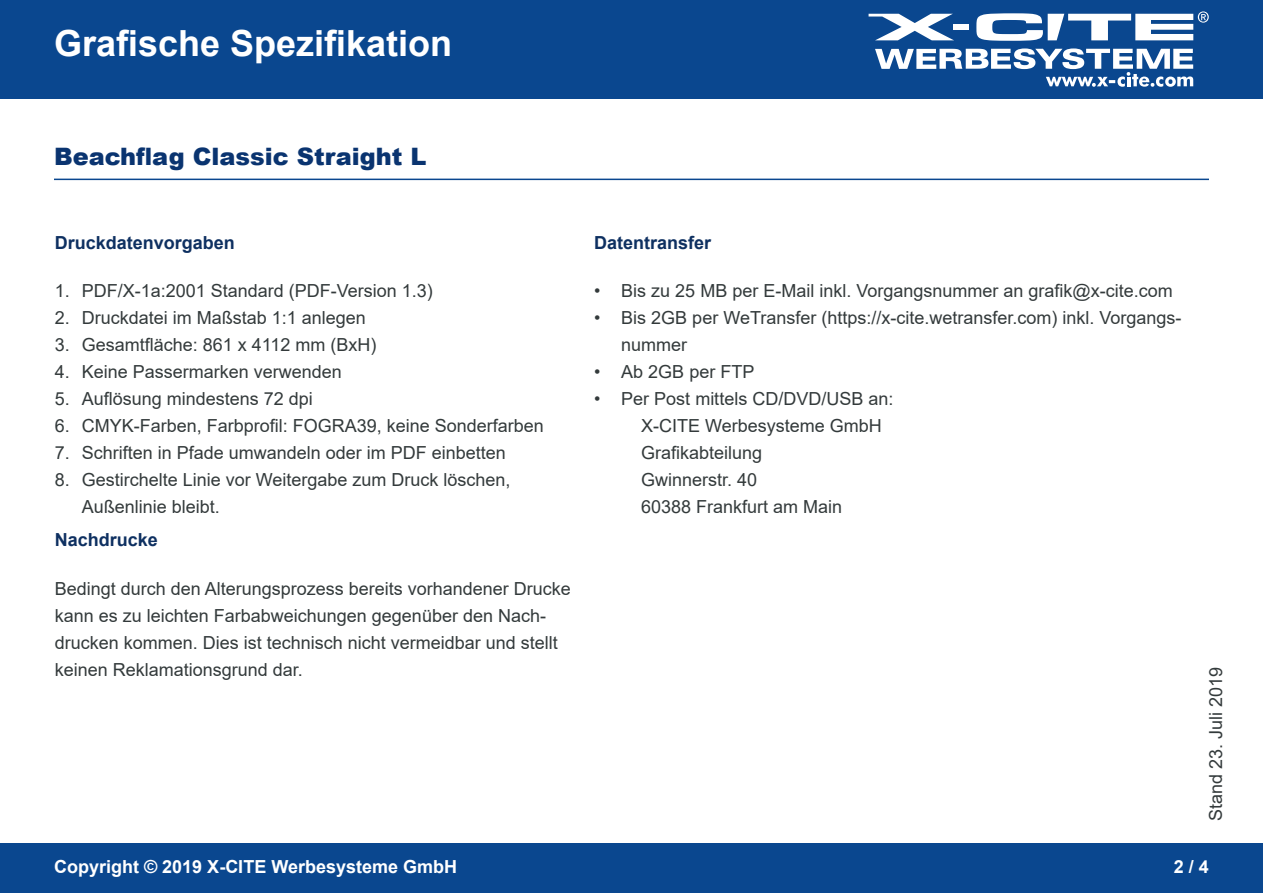
<style>
.page{position:relative;width:1263px;height:893px;background:#fff}
.page>*{position:absolute;margin:0;border:0;box-sizing:border-box;transform-origin:0 0}
.t1{font:700 36px "Arial";color:#fff}
.t2{font:900 24px "Arial";color:#0a3470}
.t3{font:18px/27px "Arial";color:#333a3b}
.t4{font:700 18px "Arial";color:#0e3061}
.t5{font:700 18px "Arial";color:#fff}
</style>
<div class="page">
<div style="left:0;top:0;width:1263px;height:98px;background:#0a478f"></div>
<div style="left:0;top:844px;width:1263px;height:49px;background:#0a478f"></div>
<svg style="left:868px;top:14px;width:85px;height:26px"></svg>
<div style="left:953px;top:24px;width:15px;height:6px;background:#fff"></div>
<svg style="left:875px;top:48px;width:318px;height:39px"></svg>
<svg style="left:976px;top:11px;width:233px;height:30px"></svg>
<hr style="left:54px;top:179px;width:1155px;height:1px;background:#0a478f">
<h1 class="t1" style="left:54px;top:18px;width:400px">Grafische Spezifikation</h1>
<h2 class="t2" style="left:54px;top:139px;width:374px">Beachflag Classic Straight L</h2>
<p class="t4" style="left:55px;top:230px;width:182px">Druckdatenvorgaben</p>
<p class="t3" style="left:55px;top:277px;width:380px">1. PDF/X-1a:2001 Standard (PDF-Version 1.3)</p>
<p class="t3" style="left:55px;top:304px;width:313px">2. Druckdatei im Maßstab 1:1 anlegen</p>
<p class="t3" style="left:55px;top:331px;width:323px">3. Gesamtfläche: 861 x 4112 mm (BxH)</p>
<p class="t3" style="left:55px;top:358px;width:289px">4. Keine Passermarken verwenden</p>
<p class="t3" style="left:55px;top:385px;width:260px">5. Auflösung mindestens 72 dpi</p>
<p class="t3" style="left:55px;top:412px;width:491px">6. CMYK-Farben, Farbprofil: FOGRA39, keine Sonderfarben</p>
<p class="t3" style="left:55px;top:439px;width:453px">7. Schriften in Pfade umwandeln oder im PDF einbetten</p>
<p class="t3" style="left:82px;top:466px;width:430px;text-indent:-27px">8. Gestirchelte Linie vor Weitergabe zum Druck löschen,<br>Außenlinie bleibt.</p>
<p class="t4" style="left:55px;top:527px;width:105px">Nachdrucke</p>
<p class="t3" style="left:55px;top:575px;width:518px">Bedingt durch den Alterungsprozess bereits vorhandener Drucke kann es zu leichten Farbabweichungen gegenüber den Nach&shy;drucken kommen. Dies ist technisch nicht vermeidbar und stellt keinen Reklamationsgrund dar.</p>
<p class="t4" style="left:594px;top:230px;width:119px">Datentransfer</p>
<p class="t3" style="left:594px;top:277px;width:580px">• Bis zu 25 MB per E-Mail inkl. Vorgangsnummer an grafik@x-cite.com</p>
<p class="t3" style="left:621px;top:304px;width:562px;text-indent:-27px">• Bis 2GB per WeTransfer (https://x-cite.wetransfer.com) inkl. Vorgangs&shy;nummer</p>
<p class="t3" style="left:594px;top:358px;width:162px">• Ab 2GB per FTP</p>
<p class="t3" style="left:641px;top:385px;width:254px;text-indent:-47px">• Per Post mittels CD/DVD/USB an:<br>X-CITE Werbesysteme GmbH<br>Grafikabteilung<br>Gwinnerstr. 40<br>60388 Frankfurt am Main</p>
<p class="t3" style="left:1202px;top:821px;width:156px;rotate:-90deg">Stand 23. Juli 2019</p>
<p class="t5" style="left:54px;top:854px;width:405px">Copyright © 2019 X-CITE Werbesysteme GmbH</p>
<p class="t5" style="left:1174px;top:854px;width:37px">2 / 4</p>
</div>
